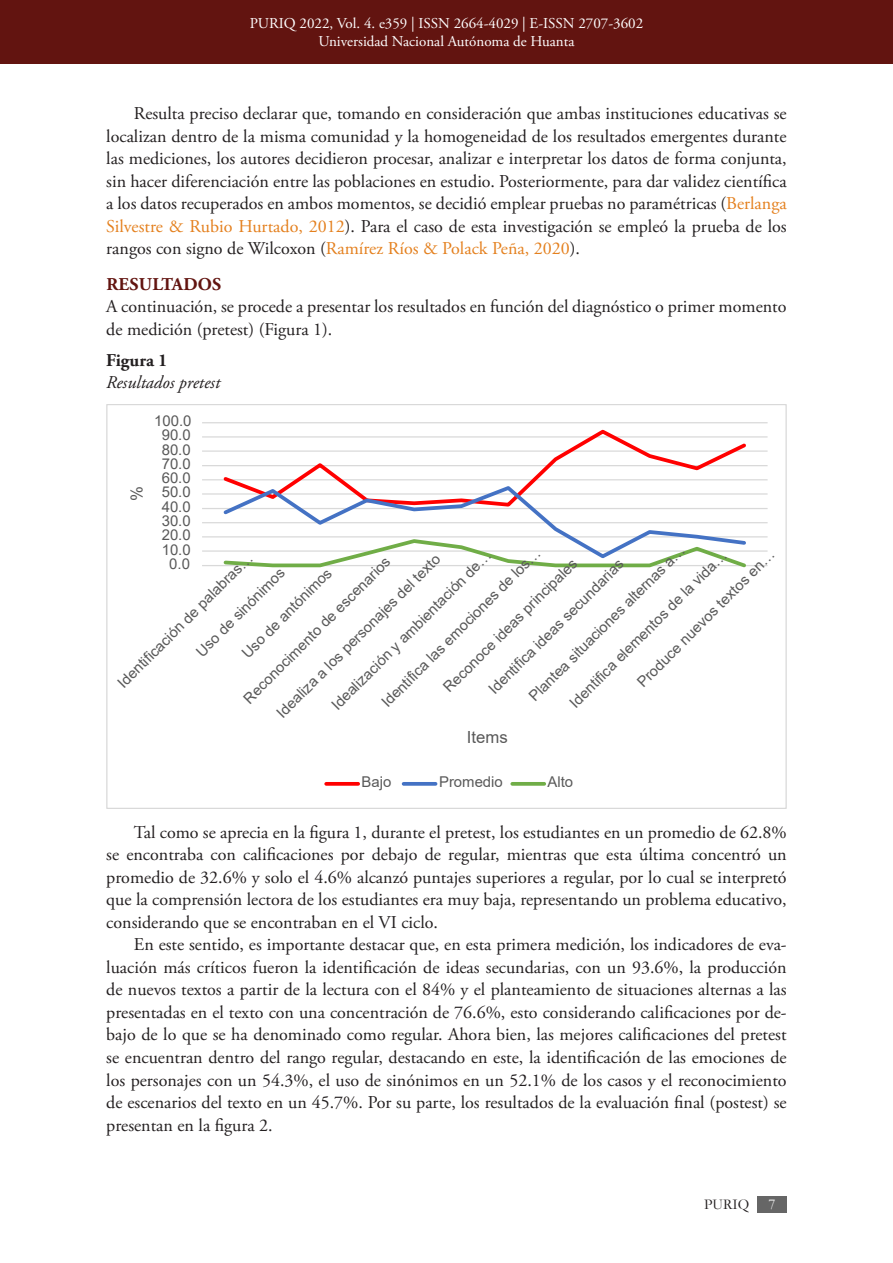
<style>
.page{position:relative;width:893px;height:1263px;background:#fff}
.page>*{position:absolute;margin:0;border:0;box-sizing:border-box;transform-origin:0 0}
.Parrafo_ES{font:18px/22.5px "Adobe Garamond Pro";color:#231f20;text-align:justify}
.Figura_Descripcion_es{font:italic 18px "Adobe Garamond Pro";color:#231f20}
.Titulo_de_Seccion{font:700 18px "Adobe Garamond Pro";letter-spacing:.015em;color:#621410}
.Figura_titulo{font:700 18px "Adobe Garamond Pro";color:#231f20}
.t1{font:16.65px "Arial";color:#595959}
.t2{font:15px/18px "Adobe Garamond Pro";color:#fff;text-align:center}
.t3{font:15px "Garamond";color:#231f20}
.t4{font:15px "Garamond";color:#fff}
.t5{font:14.85px "Arial";color:#595959}
.s1{color:#e4801e}
</style>
<div class="page">
<div style="left:0;top:0;width:893px;height:64px;background:#621410"></div>
<div style="left:758px;top:1196px;width:29px;height:16px;background:#666"></div>
<hr style="left:202px;top:550px;width:566px;height:2px;background:#d9d9d9">
<hr style="left:202px;top:536px;width:566px;height:1px;background:#d9d9d9">
<hr style="left:202px;top:522px;width:566px;height:1px;background:#d9d9d9">
<hr style="left:202px;top:508px;width:566px;height:1px;background:#d9d9d9">
<hr style="left:202px;top:493px;width:566px;height:2px;background:#d9d9d9">
<hr style="left:202px;top:479px;width:566px;height:1px;background:#d9d9d9">
<hr style="left:202px;top:465px;width:566px;height:1px;background:#d9d9d9">
<hr style="left:202px;top:450px;width:566px;height:2px;background:#d9d9d9">
<hr style="left:202px;top:436px;width:566px;height:1px;background:#d9d9d9">
<hr style="left:202px;top:422px;width:566px;height:1px;background:#d9d9d9">
<hr style="left:202px;top:565px;width:566px;height:1px;background:#d9d9d9">
<svg style="left:221px;top:429px;width:528px;height:139px"></svg>
<svg style="left:326px;top:782px;width:32px;height:4px"></svg>
<svg style="left:404px;top:782px;width:32px;height:4px"></svg>
<svg style="left:512px;top:782px;width:32px;height:4px"></svg>
<p class="t2" style="left:250px;top:15px;width:395px">PURIQ 2022, Vol. 4. e359 | ISSN 2664-4029 | E-ISSN 2707-3602<br>Universidad Nacional Autónoma de Huanta</p>
<p class="Parrafo_ES" style="left:106px;top:103px;width:682px;text-indent:28px">Resulta preciso declarar que, tomando en consideración que ambas instituciones educativas se localizan dentro de la misma comunidad y la homogeneidad de los resultados emergentes durante las mediciones, los autores decidieron procesar, analizar e interpretar los datos de forma conjunta, sin hacer diferenciación entre las poblaciones en estudio. Posteriormente, para dar validez científica a los datos recuperados en ambos momentos, se decidió emplear pruebas no paramétricas (<span class="s1">Berlanga Silvestre &amp; Rubio Hurtado, 2012</span>). Para el caso de esta investigación se empleó la prueba de los rangos con signo de Wilcoxon (<span class="s1">Ramírez Ríos &amp; Polack Peña, 2020</span>).</p>
<p class="Titulo_de_Seccion" style="left:106px;top:273px;width:116px">RESULTADOS</p>
<p class="Parrafo_ES" style="left:106px;top:296px;width:682px">A continuación, se procede a presentar los resultados en función del diagnóstico o primer momento de medición (pretest) (Figura 1).</p>
<p class="Figura_titulo" style="left:106px;top:349px;width:63px">Figura 1</p>
<p class="Figura_Descripcion_es" style="left:106px;top:372px;width:115px">Resultados pretest</p>
<p class="t5" style="left:154px;top:410px;width:39px">100.0</p>
<p class="t5" style="left:162px;top:425px;width:30px">90.0</p>
<p class="t5" style="left:162px;top:439px;width:30px">80.0</p>
<p class="t5" style="left:162px;top:453px;width:30px">70.0</p>
<p class="t1" style="left:125px;top:501px;width:16px;rotate:-90deg">%</p>
<p class="t5" style="left:162px;top:468px;width:30px">60.0</p>
<p class="t5" style="left:162px;top:482px;width:30px">50.0</p>
<p class="t5" style="left:162px;top:496px;width:30px">40.0</p>
<p class="t5" style="left:162px;top:510px;width:30px">30.0</p>
<p class="t5" style="left:162px;top:525px;width:30px">20.0</p>
<p class="t5" style="left:162px;top:539px;width:30px">10.0</p>
<p class="t5" style="left:524px;top:691px;width:215px;rotate:-45deg">Plantea situaciones alternas a…</p>
<p class="t5" style="left:377px;top:697px;width:219px;rotate:-45deg">Identifica las emociones de los…</p>
<p class="t5" style="left:272px;top:708px;width:226px;rotate:-45deg">Idealiza a los personajes del texto</p>
<p class="t5" style="left:632px;top:677px;width:189px;rotate:-45deg">Produce nuevos textos en…</p>
<p class="t5" style="left:565px;top:698px;width:217px;rotate:-45deg">Identifica elementos de la vida…</p>
<p class="t5" style="left:327px;top:700px;width:220px;rotate:-45deg">Idealización y ambientación de…</p>
<p class="t5" style="left:239px;top:694px;width:202px;rotate:-45deg">Reconocimento de escenarios</p>
<p class="t5" style="left:169px;top:553px;width:22px">0.0</p>
<p class="t5" style="left:113px;top:678px;width:185px;rotate:-45deg">Identificación de palabras…</p>
<p class="t5" style="left:439px;top:682px;width:184px;rotate:-45deg">Reconoce ideas principales</p>
<p class="t5" style="left:484px;top:684px;width:185px;rotate:-45deg">Identifica ideas secundarias</p>
<p class="t5" style="left:191px;top:647px;width:120px;rotate:-45deg">Uso de sinónimos</p>
<p class="t5" style="left:237px;top:648px;width:122px;rotate:-45deg">Uso de antónimos</p>
<p class="t1" style="left:467px;top:725px;width:42px">Items</p>
<p class="t5" style="left:361px;top:772px;width:31px">Bajo</p>
<p class="t5" style="left:439px;top:772px;width:65px">Promedio</p>
<p class="t5" style="left:547px;top:772px;width:27px">Alto</p>
<p class="Parrafo_ES" style="left:106px;top:822px;width:682px;text-indent:28px">Tal como se aprecia en la figura 1, durante el pretest, los estudiantes en un promedio de 62.8% se encontraba con calificaciones por debajo de regular, mientras que esta última concentró un promedio de 32.6% y solo el 4.6% alcanzó puntajes superiores a regular, por lo cual se interpretó que la comprensión lectora de los estudiantes era muy baja, representando un problema educativo, considerando que se encontraban en el VI ciclo.</p>
<p class="Parrafo_ES" style="left:106px;top:934px;width:682px;text-indent:28px">En este sentido, es importante destacar que, en esta primera medición, los indicadores de eva&shy;luación más críticos fueron la identificación de ideas secundarias, con un 93.6%, la producción de nuevos textos a partir de la lectura con el 84% y el planteamiento de situaciones alternas a las presentadas en el texto con una concentración de 76.6%, esto considerando calificaciones por de&shy;bajo de lo que se ha denominado como regular. Ahora bien, las mejores calificaciones del pretest se encuentran dentro del rango regular, destacando en este, la identificación de las emociones de los personajes con un 54.3%, el uso de sinónimos en un 52.1% de los casos y el reconocimiento de escenarios del texto en un 45.7%. Por su parte, los resultados de la evaluación final (postest) se presentan en la figura 2.</p>
<p class="t3" style="left:704px;top:1194px;width:47px">PURIQ</p>
<p class="t4" style="left:769px;top:1194px;width:9px">7</p>
</div>
